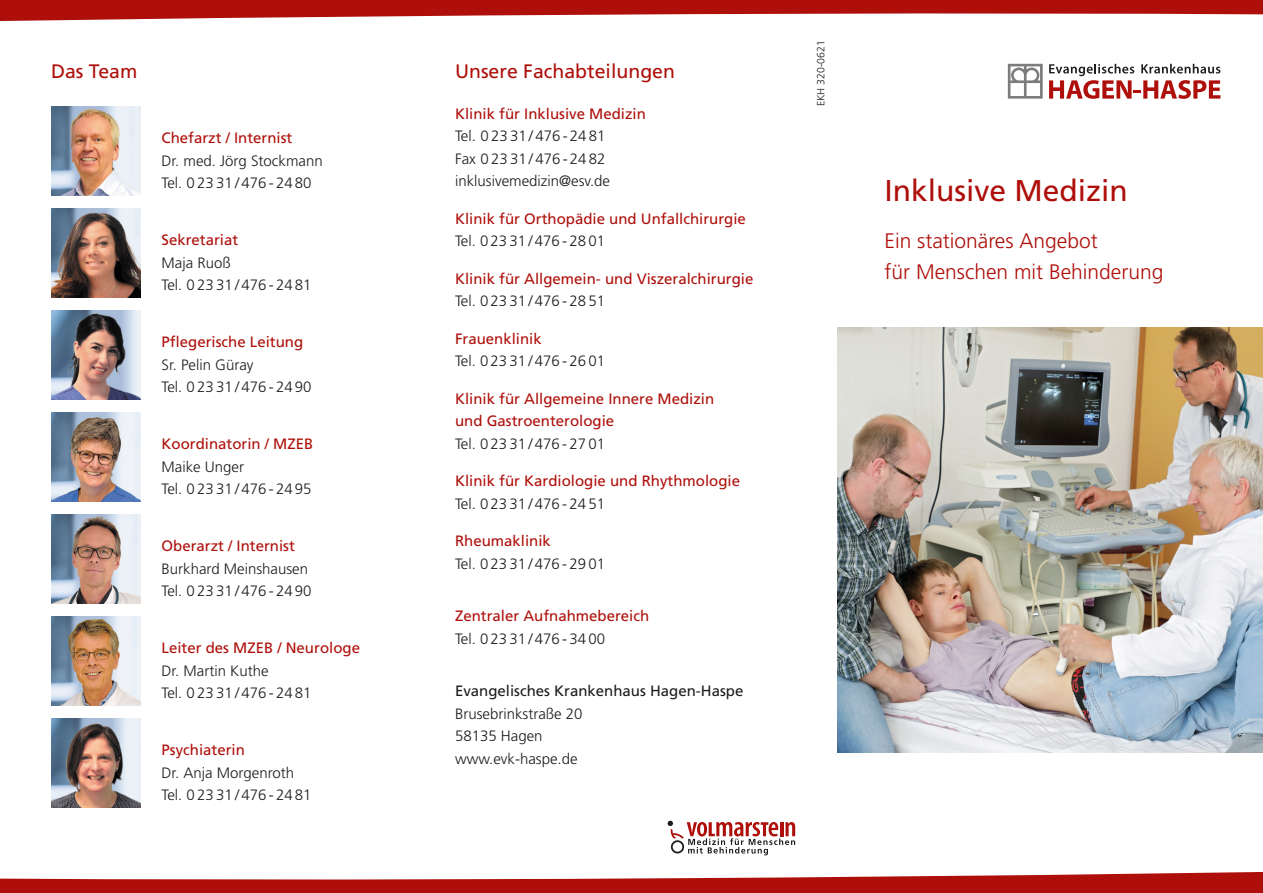
<style>
.page{position:relative;width:1263px;height:893px;background:#fff}
.page>*{position:absolute;margin:0;border:0;box-sizing:border-box;transform-origin:0 0}
.t1{font:30px "Frutiger LT Std";color:#ae0f0a}
.t2{font:300 21px/31.5px "Frutiger LT Std";color:#ae0f0a}
.t3{font:19.5px "Frutiger LT Std";color:#ae0f0a}
.t4{font:300 15px/22.5px "Frutiger LT Std";color:#1d1d1b}
.t5{font:15px/22.5px "Frutiger LT Std";color:#ae0f0a}
.t6{font:15px "Frutiger LT Std";color:#1d1d1b}
.t7{font:300 10.5px "Frutiger LT Std";color:#1d1d1b}
</style>
<div class="page">
<img style="left:838px;top:327px;width:425px;height:426px">
<svg style="left:1008px;top:64px;width:35px;height:35px"></svg>
<svg style="left:1049px;top:64px;width:171px;height:35px"></svg>
<svg style="left:0;top:0;width:1263px;height:21px"></svg>
<svg style="left:0;top:872px;width:1263px;height:21px"></svg>
<img style="left:51px;top:106px;width:89px;height:90px">
<img style="left:51px;top:208px;width:89px;height:90px">
<img style="left:51px;top:310px;width:89px;height:90px">
<img style="left:51px;top:412px;width:89px;height:90px">
<img style="left:51px;top:514px;width:89px;height:90px">
<img style="left:51px;top:617px;width:89px;height:89px">
<svg style="left:668px;top:821px;width:127px;height:34px"></svg>
<img style="left:51px;top:719px;width:89px;height:89px">
<h3 class="t3" style="left:51px;top:60px;width:88px">Das Team</h3>
<p class="t5" style="left:162px;top:127px;width:132px">Chefarzt / Internist</p>
<p class="t4" style="left:162px;top:149px;width:163px">Dr. med. Jörg Stockmann<br>Tel. 0 23 31 / 476 - 24 80</p>
<p class="t5" style="left:162px;top:229px;width:78px">Sekretariat</p>
<p class="t4" style="left:162px;top:251px;width:151px">Maja Ruoß<br>Tel. 0 23 31 / 476 - 24 81</p>
<p class="t5" style="left:162px;top:331px;width:143px">Pflegerische Leitung</p>
<p class="t4" style="left:162px;top:353px;width:151px">Sr. Pelin Güray<br>Tel. 0 23 31 / 476 - 24 90</p>
<p class="t5" style="left:162px;top:433px;width:153px">Koordinatorin / MZEB</p>
<p class="t4" style="left:162px;top:455px;width:151px">Maike Unger<br>Tel. 0 23 31 / 476 - 24 95</p>
<p class="t5" style="left:162px;top:535px;width:135px">Oberarzt / Internist</p>
<p class="t4" style="left:162px;top:558px;width:151px">Burkhard Meinshausen<br>Tel. 0 23 31 / 476 - 24 90</p>
<p class="t5" style="left:162px;top:637px;width:200px">Leiter des MZEB / Neurologe</p>
<p class="t4" style="left:162px;top:660px;width:151px">Dr. Martin Kuthe<br>Tel. 0 23 31 / 476 - 24 81</p>
<p class="t5" style="left:162px;top:739px;width:85px">Psychiaterin</p>
<p class="t4" style="left:162px;top:762px;width:151px">Dr. Anja Morgenroth<br>Tel. 0 23 31 / 476 - 24 81</p>
<h3 class="t3" style="left:455px;top:60px;width:221px">Unsere Fachabteilungen</h3>
<p class="t5" style="left:455px;top:103px;width:192px">Klinik für Inklusive Medizin</p>
<p class="t4" style="left:455px;top:125px;width:157px">Tel. 0 23 31 / 476 - 24 81<br>Fax 02331/476-2482 inklusivemedizin@esv.de</p>
<p class="t5" style="left:455px;top:208px;width:292px">Klinik für Orthopädie und Unfallchirurgie</p>
<p class="t4" style="left:455px;top:230px;width:151px">Tel. 0 23 31 / 476 - 28 01</p>
<p class="t5" style="left:455px;top:268px;width:300px">Klinik für Allgemein- und Viszeralchirurgie</p>
<p class="t4" style="left:455px;top:290px;width:151px">Tel. 0 23 31 / 476 - 28 51</p>
<p class="t5" style="left:455px;top:328px;width:88px">Frauenklinik</p>
<p class="t4" style="left:455px;top:350px;width:151px">Tel. 0 23 31 / 476 - 26 01</p>
<p class="t5" style="left:455px;top:388px;width:261px">Klinik für Allgemeine Innere Medizin und Gastroenterologie</p>
<p class="t4" style="left:455px;top:433px;width:151px">Tel. 0 23 31 / 476 - 27 01</p>
<p class="t5" style="left:455px;top:470px;width:287px">Klinik für Kardiologie und Rhythmologie</p>
<p class="t4" style="left:455px;top:493px;width:151px">Tel. 0 23 31 / 476 - 24 51</p>
<p class="t5" style="left:455px;top:530px;width:97px">Rheumaklinik</p>
<p class="t4" style="left:455px;top:553px;width:151px">Tel. 0 23 31 / 476 - 29 01</p>
<p class="t5" style="left:455px;top:605px;width:196px">Zentraler Aufnahmebereich</p>
<p class="t4" style="left:455px;top:628px;width:151px">Tel. 0 23 31 / 476 - 34 00</p>
<p class="t6" style="left:455px;top:682px;width:290px">Evangelisches Krankenhaus Hagen-Haspe</p>
<p class="t4" style="left:455px;top:703px;width:129px">Brusebrinkstraße 20<br>58135 Hagen www.evk-haspe.de</p>
<p class="t7" style="left:815px;top:106px;width:67px;rotate:-90deg">EKH 320-0621</p>
<h1 class="t1" style="left:884px;top:173px;width:245px">Inklusive Medizin</h1>
<h2 class="t2" style="left:884px;top:225px;width:280px">Ein stationäres Angebot<br>für Menschen mit Behinderung</h2>
</div>
